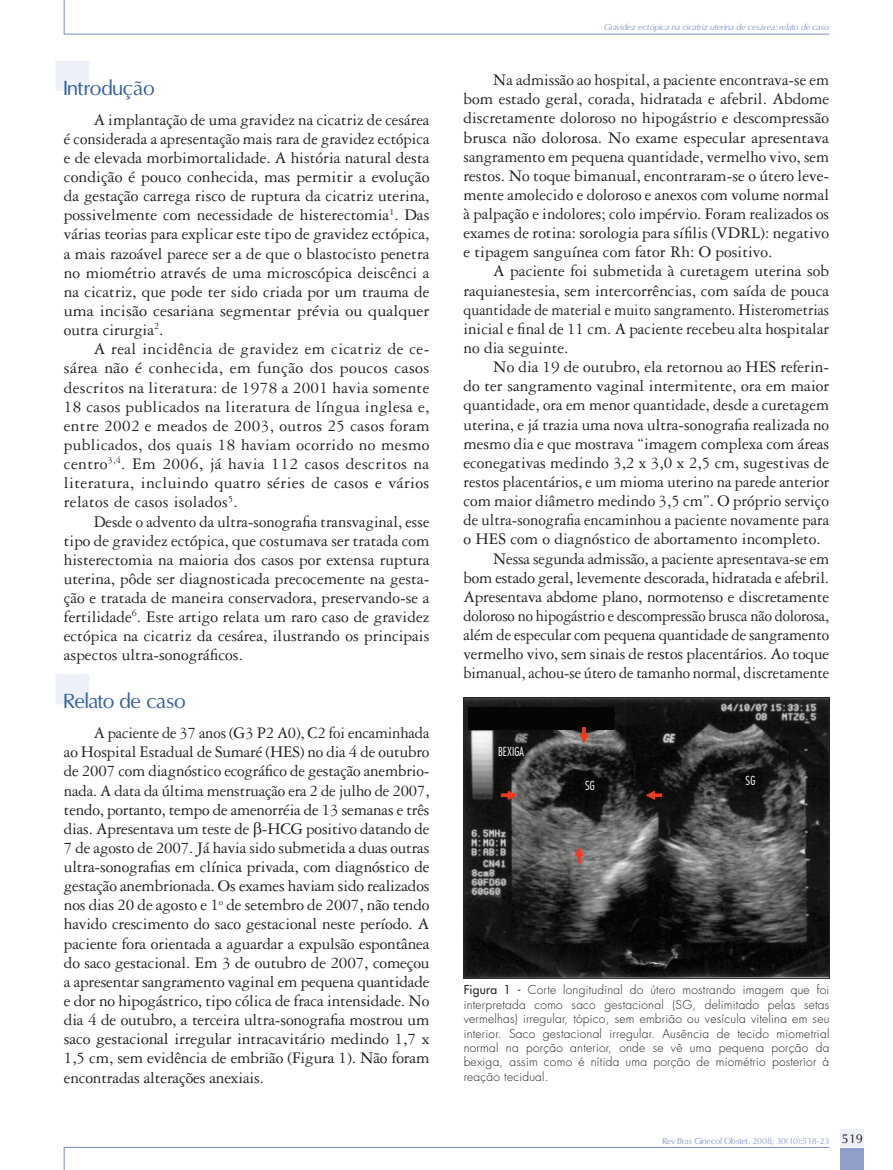
<style>
.page{position:relative;width:893px;height:1170px;background:#fff}
.page>*{position:absolute;margin:0;border:0;box-sizing:border-box;transform-origin:0 0}
._03_0_Sub1{font:19.5px "Omni";color:#3661a1}
._05_0_Texto{font:17.25px/19.2px "Garamond Three";color:#231f20;text-align:justify}
._05_0_Texto-2{font:17.25px/19.2px "Garamond Three";color:#231f20;text-align:justify;scale:.96 1}
.t1{font:300 condensed 12.15px "Futura Std";letter-spacing:.005em;color:#fff}
._07_0_Img_-_Legenda{font:300 12px/14.4px "Futura";letter-spacing:.02em;color:#231f20;text-align:justify}
.t2{font:12px "Omni";color:#231f20}
._14_0_Cabeçalho_titu{font:italic 8.25px "Omni";color:#90a0cd}
.t3{font:8.25px "Omni";color:#90a0cd}
.s1{font-weight:400}
</style>
<div class="page">
<svg style="left:63px;top:1147px;width:767px;height:22px"></svg>
<div style="left:840px;top:1148px;width:24px;height:21px;background:#8f9fc9"></div>
<div style="left:840px;top:1128px;width:24px;height:17px;background:#edf0f7"></div>
<svg style="left:63px;top:0;width:767px;height:35px"></svg>
<div style="left:55px;top:61px;width:34px;height:30px;background:#edf0f7"></div>
<div style="left:55px;top:674px;width:34px;height:30px;background:#edf0f7"></div>
<img style="left:465px;top:699px;width:363px;height:277px">
<div style="left:469px;top:707px;width:145px;height:23px;background:#050504"></div>
<div style="left:468px;top:706px;width:147px;height:22px;border:1px solid #050504"></div>
<svg style="left:575px;top:847px;width:8px;height:15px"></svg>
<svg style="left:646px;top:791px;width:16px;height:8px"></svg>
<svg style="left:501px;top:791px;width:15px;height:8px"></svg>
<svg style="left:580px;top:727px;width:8px;height:15px"></svg>
<div style="left:463px;top:697px;width:367px;height:281px;border:1px solid #231f20"></div>
<p class="_03_0_Sub1" style="left:64px;top:76px;width:93px">Introdução</p>
<p class="_05_0_Texto" style="left:64px;top:110px;width:367px;text-indent:30px">A implantação de uma gravidez na cicatriz de cesárea é considerada a apresentação mais rara de gravidez ectópica e de elevada morbimortalidade. A história natural desta condição é pouco conhecida, mas permitir a evolução da gestação carrega risco de ruptura da cicatriz uterina, possivelmente com necessidade de histerectomia<sup>1</sup>. Das várias teorias para explicar este tipo de gravidez ectópica, a mais razoável parece ser a de que o blastocisto penetra no miométrio através de uma microscópica deiscênci a na cicatriz, que pode ter sido criada por um trauma de uma incisão cesariana segmentar prévia ou qualquer outra cirurgia<sup>2</sup>.</p>
<p class="_05_0_Texto" style="left:64px;top:339px;width:367px;text-indent:30px">A real incidência de gravidez em cicatriz de ce&shy;sárea não é conhecida, em função dos poucos casos descritos na literatura: de 1978 a 2001 havia somente 18 casos publicados na literatura de língua inglesa e, entre 2002 e meados de 2003, outros 25 casos foram publicados, dos quais 18 haviam ocorrido no mesmo centro<sup>3,4</sup>. Em 2006, já havia 112 casos descritos na literatura, incluindo quatro séries de casos e vários relatos de casos isolados<sup>5</sup>.</p>
<p class="_05_0_Texto-2" style="left:64px;top:511px;width:382px;text-indent:30px">Desde o advento da ultra-sonografia transvaginal, esse tipo de gravidez ectópica, que costumava ser tratada com histerectomia na maioria dos casos por extensa ruptura uterina, pôde ser diagnosticada precocemente na gesta&shy;ção e tratada de maneira conservadora, preservando-se a fertilidade<sup>6</sup>. Este artigo relata um raro caso de gravidez ectópica na cicatriz da cesárea, ilustrando os principais aspectos ultra-sonográficos.</p>
<p class="_03_0_Sub1" style="left:64px;top:689px;width:123px">Relato de caso</p>
<p class="_05_0_Texto-2" style="left:64px;top:723px;width:382px;text-indent:30px">A paciente de 37 anos (G3 P2 A0), C2 foi encaminhada ao Hospital Estadual de Sumaré (HES) no dia 4 de outubro de 2007 com diagnóstico ecográfico de gestação anembrio&shy;nada. A data da última menstruação era 2 de julho de 2007, tendo, portanto, tempo de amenorréia de 13 semanas e três dias. Apresentava um teste de -HCG positivo datando de 7 de agosto de 2007. Já havia sido submetida a duas outras ultra-sonografias em clínica privada, com diagnóstico de gestação anembrionada. Os exames haviam sido realizados nos dias 20 de agosto e 1<sup>o</sup> de setembro de 2007, não tendo havido crescimento do saco gestacional neste período. A paciente fora orientada a aguardar a expulsão espontânea do saco gestacional. Em 3 de outubro de 2007, começou a apresentar sangramento vaginal em pequena quantidade e dor no hipogástrico, tipo cólica de fraca intensidade. No dia 4 de outubro, a terceira ultra-sonografia mostrou um saco gestacional irregular intracavitário medindo 1,7 x 1,5 cm, sem evidência de embrião (Figura 1). Não foram encontradas alterações anexiais.</p>
<p class="_14_0_Cabeçalho_titu" style="left:604px;top:21px;width:227px">Gravidez ectópica na cicatriz uterina de cesárea: relato de caso</p>
<p class="_05_0_Texto" style="left:463px;top:70px;width:367px;text-indent:30px">Na admissão ao hospital, a paciente encontrava-se em bom estado geral, corada, hidratada e afebril. Abdome discretamente doloroso no hipogástrio e descompressão brusca não dolorosa. No exame especular apresentava sangramento em pequena quantidade, vermelho vivo, sem restos. No toque bimanual, encontraram-se o útero leve&shy;mente amolecido e doloroso e anexos com volume normal à palpação e indolores; colo impérvio. Foram realizados os exames de rotina: sorologia para sífilis (VDRL): negativo e tipagem sanguínea com fator Rh: O positivo.</p>
<p class="_05_0_Texto" style="left:463px;top:262px;width:367px;text-indent:30px">A paciente foi submetida à curetagem uterina sob raquianestesia, sem intercorrências, com saída de pouca quantidade de material e muito sangramento. Histerometrias inicial e final de 11 cm. A paciente recebeu alta hospitalar no dia seguinte.</p>
<p class="_05_0_Texto" style="left:463px;top:357px;width:367px;text-indent:30px">No dia 19 de outubro, ela retornou ao HES referin&shy;do ter sangramento vaginal intermitente, ora em maior quantidade, ora em menor quantidade, desde a curetagem uterina, e já trazia uma nova ultra-sonografia realizada no mesmo dia e que mostrava “imagem complexa com áreas econegativas medindo 3,2 x 3,0 x 2,5 cm, sugestivas de restos placentários, e um mioma uterino na parede anterior com maior diâmetro medindo 3,5 cm”. O próprio serviço de ultra-sonografia encaminhou a paciente novamente para o HES com o diagnóstico de abortamento incompleto.</p>
<p class="_05_0_Texto" style="left:463px;top:548px;width:367px;text-indent:30px">Nessa segunda admissão, a paciente apresentava-se em bom estado geral, levemente descorada, hidratada e afebril.<br>Apresentava abdome plano, normotenso e discretamente doloroso no hipogástrio e descompressão brusca não dolorosa, além de especular com pequena quantidade de sangramento vermelho vivo, sem sinais de restos placentários. Ao toque bimanual, achou-se útero de tamanho normal, discretamente</p>
<p class="t1" style="left:498px;top:744px;width:27px">BEXIGA</p>
<p class="t1" style="left:585px;top:777px;width:11px">SG</p>
<p class="t1" style="left:746px;top:772px;width:11px">SG</p>
<p class="_07_0_Img_-_Legenda" style="left:464px;top:983px;width:367px"><span class="s1">Figura 1 -</span> Corte longitudinal do útero mostrando imagem que foi interpretada como saco gestacional (SG, delimitado pelas setas vermelhas) irregular, tópico, sem embrião ou vesícula vitelina em seu interior. Saco gestacional irregular. Ausência de tecido miometrial normal na porção anterior, onde se vê uma pequena porção da bexiga, assim como é nítida uma porção de miométrio posterior à reação tecidual.</p>
<p class="t3" style="left:662px;top:1135px;width:168px">Rev Bras Ginecol Obstet. 2008; 30(10):518-23</p>
<p class="t2" style="left:841px;top:1130px;width:23px">519</p>
</div>
